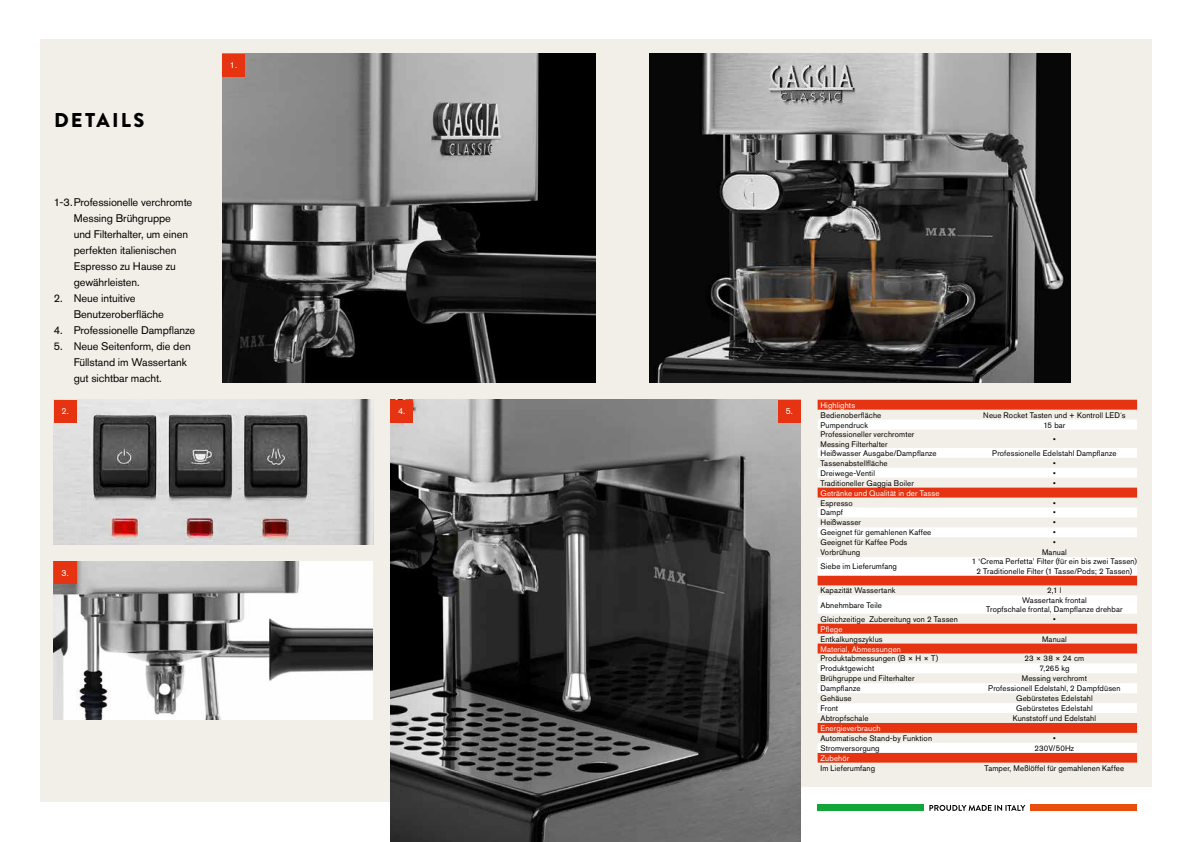
<style>
.page{position:relative;width:1191px;height:842px;background:#fff}
.page>*{position:absolute;margin:0;border:0;box-sizing:border-box;transform-origin:0 0}
.t1{font:900 20px "Brandon Grotesque";letter-spacing:.11em;color:#000}
.t2{font:11px/16px "Akzidenz Grotesk BQ";letter-spacing:-.005em;color:#000}
.t3{font:8.8px "Akzidenz Grotesk BQ";color:#fff}
.t4{font:8px/9.6px "Akzidenz Grotesk BQ";letter-spacing:.015em;color:#000;text-align:center}
.t5{font:8px "Akzidenz Grotesk BQ";letter-spacing:.015em;color:#fff}
</style>
<div class="page">
<div style="left:40px;top:40px;width:1111px;height:762px;background:#f1efe8"></div>
<img style="left:54px;top:561px;width:319px;height:158px">
<img style="left:649px;top:54px;width:421px;height:329px">
<img style="left:222px;top:54px;width:373px;height:329px">
<img style="left:54px;top:400px;width:319px;height:144px">
<div style="left:222px;top:54px;width:23px;height:23px;background:#e63312"></div>
<div style="left:54px;top:400px;width:23px;height:22px;background:#e63312"></div>
<div style="left:54px;top:561px;width:23px;height:23px;background:#e63312"></div>
<svg style="left:817px;top:400px;width:320px;height:363px;fill:#e63312"></svg>
<svg style="left:817px;top:420px;width:320px;height:333px"></svg>
<div style="left:786px;top:787px;width:373px;height:36px;background:#fff"></div>
<svg style="left:929px;top:805px;width:96px;height:6px"></svg>
<div style="left:817px;top:805px;width:107px;height:6px;background:#13a538"></div>
<div style="left:1030px;top:805px;width:107px;height:6px;background:#e94e0f"></div>
<img style="left:390px;top:400px;width:410px;height:442px">
<div style="left:778px;top:400px;width:22px;height:22px;background:#e63312"></div>
<div style="left:390px;top:400px;width:23px;height:22px;background:#e63312"></div>
<h1 class="t1" style="left:54px;top:106px;width:92px">DETAILS</h1>
<h2 class="t2" style="left:74px;top:194px;width:120px;text-indent:-20px">1-3.Professionelle verchromte<br>Messing Brühgruppe<br>und Filterhalter, um einen perfekten italienischen<br>Espresso zu Hause zu gewährleisten.</h2>
<h2 class="t2" style="left:74px;top:290px;width:92px;text-indent:-20px">2. Neue intuitive<br>Benutzeroberfläche</h2>
<h2 class="t2" style="left:54px;top:322px;width:143px">4. Professionelle Dampflanze</h2>
<h2 class="t2" style="left:74px;top:338px;width:119px;text-indent:-20px">5. Neue Seitenform, die den<br>Füllstand im Wassertank gut sichtbar macht.</h2>
<p class="t3" style="left:62px;top:406px;width:9px">2.</p>
<p class="t3" style="left:230px;top:60px;width:9px">1.</p>
<p class="t3" style="left:62px;top:568px;width:9px">3.</p>
<p class="t3" style="left:398px;top:406px;width:9px">4.</p>
<p class="t3" style="left:785px;top:406px;width:9px">5.</p>
<p class="t5" style="left:820px;top:400px;width:36px">Highlights</p>
<p class="t4" style="left:820px;top:410px;width:62px">Bedienoberfläche</p>
<p class="t4" style="left:983px;top:410px;width:144px">Neue Rocket Tasten und + Kontroll LED´s</p>
<p class="t4" style="left:820px;top:420px;width:49px">Pumpendruck</p>
<p class="t4" style="left:1043px;top:420px;width:23px">15 bar</p>
<p class="t4" style="left:820px;top:429px;width:95px;text-align:left">Professioneller verchromter<br>Messing Filterhalter</p>
<p class="t4" style="left:1053px;top:434px;width:4px">•</p>
<p class="t4" style="left:820px;top:448px;width:118px">Heißwasser Ausgabe/Dampflanze</p>
<p class="t4" style="left:992px;top:448px;width:126px">Professionelle Edelstahl Dampflanze</p>
<p class="t4" style="left:820px;top:458px;width:69px">Tassenabstellfläche</p>
<p class="t4" style="left:1053px;top:458px;width:4px">•</p>
<p class="t4" style="left:820px;top:468px;width:56px">Dreiwege-Ventil</p>
<p class="t4" style="left:1053px;top:468px;width:4px">•</p>
<p class="t4" style="left:820px;top:478px;width:95px">Traditioneller Gaggia Boiler</p>
<p class="t4" style="left:1053px;top:478px;width:4px">•</p>
<p class="t5" style="left:820px;top:488px;width:121px">Getränke und Qualität in der Tasse</p>
<p class="t4" style="left:820px;top:498px;width:34px">Espresso</p>
<p class="t4" style="left:1053px;top:498px;width:4px">•</p>
<p class="t4" style="left:820px;top:508px;width:24px">Dampf</p>
<p class="t4" style="left:1053px;top:508px;width:4px">•</p>
<p class="t4" style="left:820px;top:518px;width:42px">Heißwasser</p>
<p class="t4" style="left:1053px;top:518px;width:4px">•</p>
<p class="t4" style="left:820px;top:528px;width:112px">Geeignet für gemahlenen Kaffee</p>
<p class="t4" style="left:1053px;top:528px;width:4px">•</p>
<p class="t4" style="left:820px;top:537px;width:88px">Geeignet für Kaffee Pods</p>
<p class="t4" style="left:1053px;top:537px;width:4px">•</p>
<p class="t4" style="left:820px;top:547px;width:41px">Vorbrühung</p>
<p class="t4" style="left:1042px;top:547px;width:26px">Manual</p>
<p class="t4" style="left:820px;top:562px;width:78px">Siebe im Lieferumfang</p>
<p class="t4" style="left:971px;top:557px;width:167px">1 ‘Crema Perfetta’ Filter (für ein bis zwei Tassen)<br>2 Traditionelle Filter (1 Tasse/Pods; 2 Tassen)</p>
<p class="t4" style="left:820px;top:586px;width:77px">Kapazität Wassertank</p>
<p class="t4" style="left:1047px;top:586px;width:16px">2,1 l</p>
<p class="t4" style="left:820px;top:600px;width:63px">Abnehmbare Teile</p>
<p class="t4" style="left:986px;top:595px;width:138px">Wassertank frontal<br>Tropfschale frontal, Dampflanze drehbar</p>
<p class="t4" style="left:820px;top:614px;width:139px">Gleichzeitige Zubereitung von 2 Tassen</p>
<p class="t4" style="left:1053px;top:614px;width:4px">•</p>
<p class="t5" style="left:820px;top:624px;width:24px">Pflege</p>
<p class="t4" style="left:820px;top:634px;width:64px">Entkalkungszyklus</p>
<p class="t4" style="left:1042px;top:634px;width:26px">Manual</p>
<p class="t5" style="left:820px;top:644px;width:82px">Material, Abmessungen</p>
<p class="t4" style="left:820px;top:654px;width:119px">Produktabmessungen (B × H × T)</p>
<p class="t4" style="left:1024px;top:654px;width:61px">23 × 38 × 24 cm</p>
<p class="t4" style="left:820px;top:664px;width:55px">Produktgewicht</p>
<p class="t4" style="left:1039px;top:664px;width:31px">7,265 kg</p>
<p class="t4" style="left:820px;top:674px;width:96px">Brühgruppe und Filterhalter</p>
<p class="t4" style="left:1021px;top:674px;width:67px">Messing verchromt</p>
<p class="t4" style="left:820px;top:683px;width:42px">Dampflanze</p>
<p class="t4" style="left:988px;top:683px;width:134px">Professionell Edelstahl, 2 Dampfdüsen</p>
<p class="t4" style="left:820px;top:693px;width:33px">Gehäuse</p>
<p class="t4" style="left:1016px;top:693px;width:78px">Gebürstetes Edelstahl</p>
<p class="t4" style="left:820px;top:703px;width:19px">Front</p>
<p class="t4" style="left:1016px;top:703px;width:78px">Gebürstetes Edelstahl</p>
<p class="t4" style="left:820px;top:713px;width:50px">Abtropfschale</p>
<p class="t4" style="left:1012px;top:713px;width:85px">Kunststoff und Edelstahl</p>
<p class="t5" style="left:820px;top:723px;width:62px">Energieverbrauch</p>
<p class="t4" style="left:820px;top:733px;width:113px">Automatische Stand-by Funktion</p>
<p class="t4" style="left:1053px;top:733px;width:4px">•</p>
<p class="t4" style="left:820px;top:743px;width:61px">Stromversorgung</p>
<p class="t4" style="left:1034px;top:743px;width:41px">230V/50Hz</p>
<p class="t5" style="left:820px;top:753px;width:30px">Zubehör</p>
<p class="t4" style="left:820px;top:763px;width:56px">Im Lieferumfang</p>
<p class="t4" style="left:984px;top:763px;width:141px">Tamper, Meßlöffel für gemahlenen Kaffee</p>
</div>
